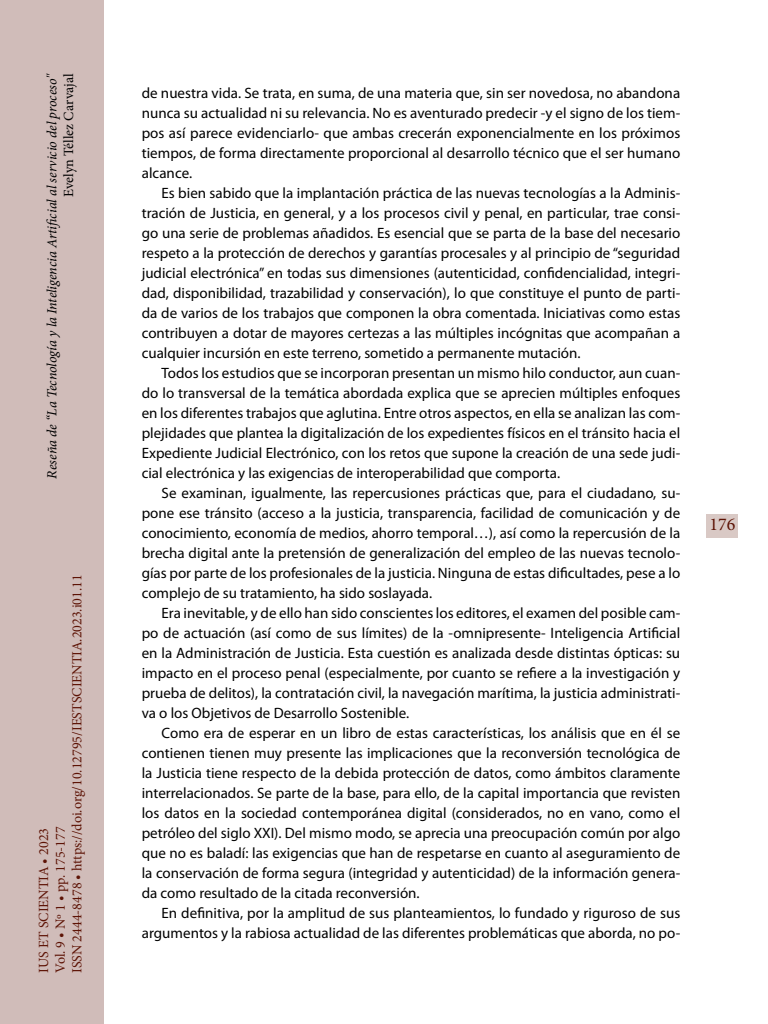
<style>
.page{position:relative;width:768px;height:1024px;background:#fff}
.page>*{position:absolute;margin:0;border:0;box-sizing:border-box;transform-origin:0 0}
.t1{font:18px "Minion Pro";color:#5d1305}
._00_bsc{font:15px/20px "Myriad Pro";color:#000;text-align:justify}
.t2{font:14px/16.8px "Minion Pro";color:#5d1305}
.t3{font:italic 14px "Minion Pro";letter-spacing:-.005em;color:#000}
.t4{font:14px "Minion Pro";letter-spacing:-.005em;color:#000}
</style>
<div class="page">
<div style="left:0;top:0;width:103px;height:1024px;background:#d0bcb9"></div>
<div style="left:707px;top:514px;width:31px;height:24px;background:#d9c9c5"></div>
<p class="t3" style="left:42px;top:479px;width:407px;rotate:-90deg">Reseña de “La Tecnología y la Inteligencia Artificial al servicio del proceso"</p>
<p class="t4" style="left:59px;top:197px;width:124px;rotate:-90deg">Evelyn Téllez Carvajal</p>
<p class="t2" style="left:35px;top:973px;width:400px;rotate:-90deg">IUS ET SCIENTIA • 2023<br>Vol. 9 • Nº 1 • pp. 175-177<br>ISSN 2444-8478 • https://doi.org/10.12795/IESTSCIENTIA.2023.i01.11</p>
<p class="_00_bsc" style="left:142px;top:83px;width:540px">de nuestra vida. Se trata, en suma, de una materia que, sin ser novedosa, no abandona nunca su actualidad ni su relevancia. No es aventurado predecir -y el signo de los tiem&shy;pos así parece evidenciarlo- que ambas crecerán exponencialmente en los próximos tiempos, de forma directamente proporcional al desarrollo técnico que el ser humano alcance.</p>
<p class="_00_bsc" style="left:142px;top:183px;width:540px;text-indent:20px">Es bien sabido que la implantación práctica de las nuevas tecnologías a la Adminis&shy;tración de Justicia, en general, y a los procesos civil y penal, en particular, trae consi&shy;go una serie de problemas añadidos. Es esencial que se parta de la base del necesario respeto a la protección de derechos y garantías procesales y al principio de “seguridad judicial electrónica” en todas sus dimensiones (autenticidad, confidencialidad, integri&shy;dad, disponibilidad, trazabilidad y conservación), lo que constituye el punto de parti&shy;da de varios de los trabajos que componen la obra comentada. Iniciativas como estas contribuyen a dotar de mayores certezas a las múltiples incógnitas que acompañan a cualquier incursión en este terreno, sometido a permanente mutación.</p>
<p class="_00_bsc" style="left:142px;top:363px;width:540px;text-indent:20px">Todos los estudios que se incorporan presentan un mismo hilo conductor, aun cuan&shy;do lo transversal de la temática abordada explica que se aprecien múltiples enfoques en los diferentes trabajos que aglutina. Entre otros aspectos, en ella se analizan las com&shy;plejidades que plantea la digitalización de los expedientes físicos en el tránsito hacia el Expediente Judicial Electrónico, con los retos que supone la creación de una sede judi&shy;cial electrónica y las exigencias de interoperabilidad que comporta.</p>
<p class="_00_bsc" style="left:142px;top:483px;width:540px;text-indent:20px">Se examinan, igualmente, las repercusiones prácticas que, para el ciudadano, su&shy;pone ese tránsito (acceso a la justicia, transparencia, facilidad de comunicación y de conocimiento, economía de medios, ahorro temporal…), así como la repercusión de la brecha digital ante la pretensión de generalización del empleo de las nuevas tecnolo&shy;gías por parte de los profesionales de la justicia. Ninguna de estas dificultades, pese a lo complejo de su tratamiento, ha sido soslayada.</p>
<p class="_00_bsc" style="left:142px;top:603px;width:540px;text-indent:20px">Era inevitable, y de ello han sido conscientes los editores, el examen del posible cam&shy;po de actuación (así como de sus límites) de la -omnipresente- Inteligencia Artificial en la Administración de Justicia. Esta cuestión es analizada desde distintas ópticas: su impacto en el proceso penal (especialmente, por cuanto se refiere a la investigación y prueba de delitos), la contratación civil, la navegación marítima, la justicia administrati&shy;va o los Objetivos de Desarrollo Sostenible.</p>
<p class="_00_bsc" style="left:142px;top:723px;width:540px;text-indent:20px">Como era de esperar en un libro de estas características, los análisis que en él se contienen tienen muy presente las implicaciones que la reconversión tecnológica de la Justicia tiene respecto de la debida protección de datos, como ámbitos claramente interrelacionados. Se parte de la base, para ello, de la capital importancia que revisten los datos en la sociedad contemporánea digital (considerados, no en vano, como el petróleo del siglo XXI). Del mismo modo, se aprecia una preocupación común por algo que no es baladí: las exigencias que han de respetarse en cuanto al aseguramiento de la conservación de forma segura (integridad y autenticidad) de la información genera&shy;da como resultado de la citada reconversión.</p>
<p class="_00_bsc" style="left:142px;top:903px;width:540px;text-align:right">En definitiva, por la amplitud de sus planteamientos, lo fundado y riguroso de sus argumentos y la rabiosa actualidad de las diferentes problemáticas que aborda, no po-</p>
<p class="t1" style="left:709px;top:512px;width:27px">176</p>
</div>
